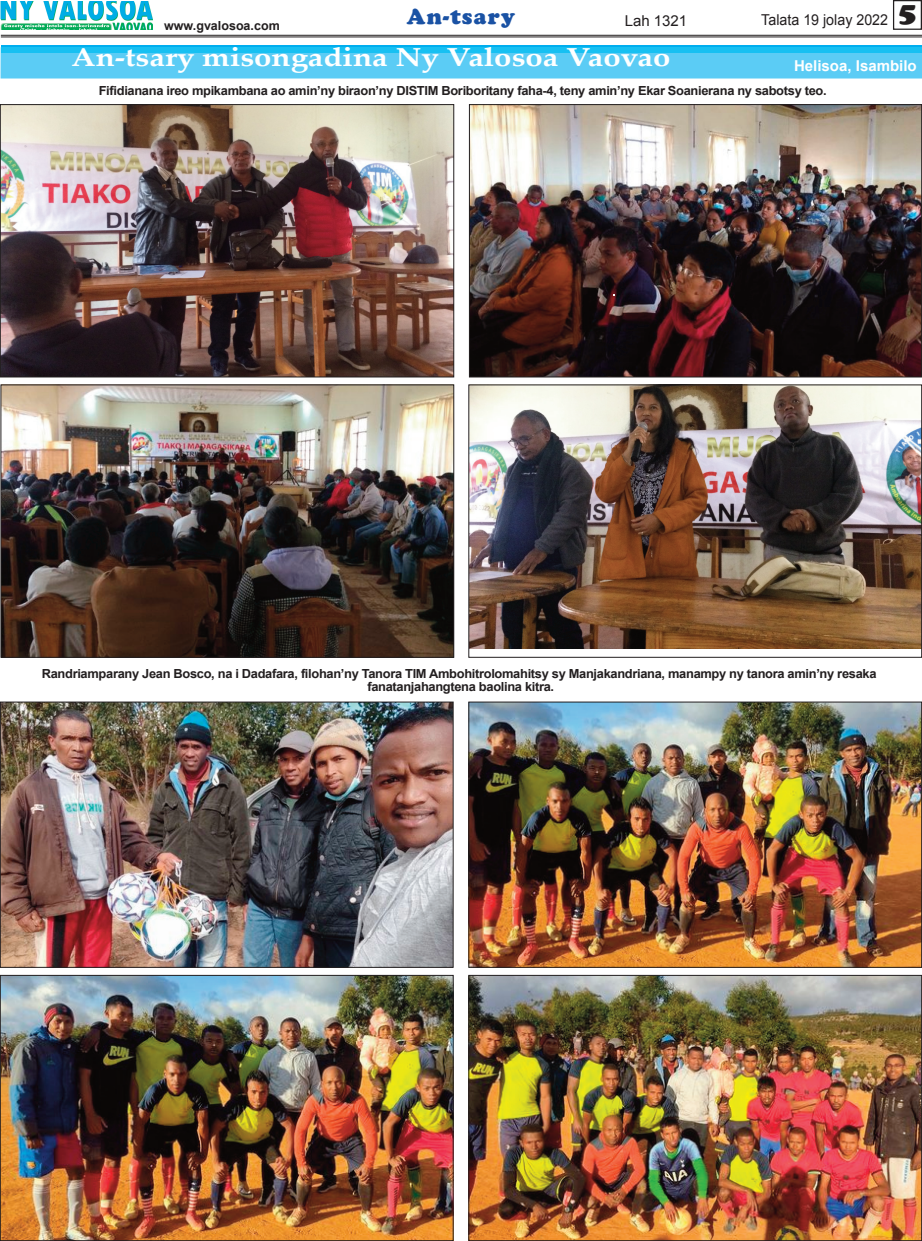
<style>
.page{position:relative;width:922px;height:1241px;background:#fff}
.page>*{position:absolute;margin:0;border:0;box-sizing:border-box;transform-origin:0 0}
.t1{font:700 26px "Palatino Linotype";letter-spacing:-.005em;color:#fff;scale:1.2 1}
.t2{font:900 22.5px "Cooper";letter-spacing:.05em;color:#1a52a4}
.t3{font:15px "Arial";color:#231f20;scale:.95 1}
.t4{font:700 15px "Arial";letter-spacing:-.005em;color:#fff}
.t5{font:15px "Arial";color:#231f20}
.t6{font:700 12.5px/13.8px "Arial";letter-spacing:-.025em;color:#231f20;text-align:center}
.t7{font:700 12.5px "Arial";color:#231f20}
</style>
<div class="page">
<hr style="left:1px;top:35px;width:920px;height:1px;background:#231f20">
<hr style="left:1px;top:37px;width:920px;height:1px;background:#231f20">
<img style="left:0;top:1px;width:152px;height:29px">
<div style="left:892px;top:0;width:29px;height:30px;border:1px solid #231f20"></div>
<div style="left:2px;top:45px;width:919px;height:8px;background:#00aeef"></div>
<div style="left:1px;top:47px;width:920px;height:31px;background:#5bccf5"></div>
<div style="left:2px;top:47px;width:919px;height:6px;background:#17c0f2"></div>
<img style="left:470px;top:386px;width:449px;height:262px">
<img style="left:2px;top:106px;width:450px;height:269px">
<div style="left:0;top:104px;width:454px;height:273px;border:1px solid #231f20"></div>
<img style="left:3px;top:386px;width:449px;height:269px">
<div style="left:1px;top:384px;width:453px;height:273px;border:1px solid #231f20"></div>
<img style="left:2px;top:703px;width:449px;height:262px">
<div style="left:0;top:701px;width:453px;height:266px;border:1px solid #231f20"></div>
<img style="left:2px;top:976px;width:449px;height:262px">
<div style="left:0;top:974px;width:453px;height:266px;border:1px solid #231f20"></div>
<img style="left:470px;top:703px;width:449px;height:262px">
<div style="left:468px;top:701px;width:453px;height:266px;border:1px solid #231f20"></div>
<img style="left:470px;top:976px;width:449px;height:262px">
<div style="left:468px;top:974px;width:453px;height:266px;border:1px solid #231f20"></div>
<img style="left:471px;top:106px;width:448px;height:269px">
<div style="left:469px;top:104px;width:452px;height:273px;border:1px solid #231f20"></div>
<p class="t7" style="left:164px;top:19px;width:117px">www.gvalosoa.com</p>
<h2 class="t2" style="left:407px;top:3px;width:110px">An-tsary</h2>
<p class="t5" style="left:624px;top:12px;width:64px">Lah 1321</p>
<p class="t3" style="left:761px;top:12px;width:165px">Talata 19 jolay 2022 <sup>5</sup></p>
<h1 class="t1" style="left:71px;top:47px;width:500px">An-tsary misongadina Ny Valosoa Vaovao</h1>
<p class="t4" style="left:793px;top:58px;width:124px">Helisoa, Isambilo</p>
<p class="t6" style="left:99px;top:84px;width:729px">Fifidianana ireo mpikambana ao amin’ny biraon’ny DISTIM Boriboritany faha-4, teny amin’ny Ekar Soanierana ny sabotsy teo.</p>
<p class="t6" style="left:42px;top:666px;width:836px">Randriamparany Jean Bosco, na i Dadafara, filohan’ny Tanora TIM Ambohitrolomahitsy sy Manjakandriana, manampy ny tanora amin’ny resaka fanatanjahangtena baolina kitra.</p>
</div>
